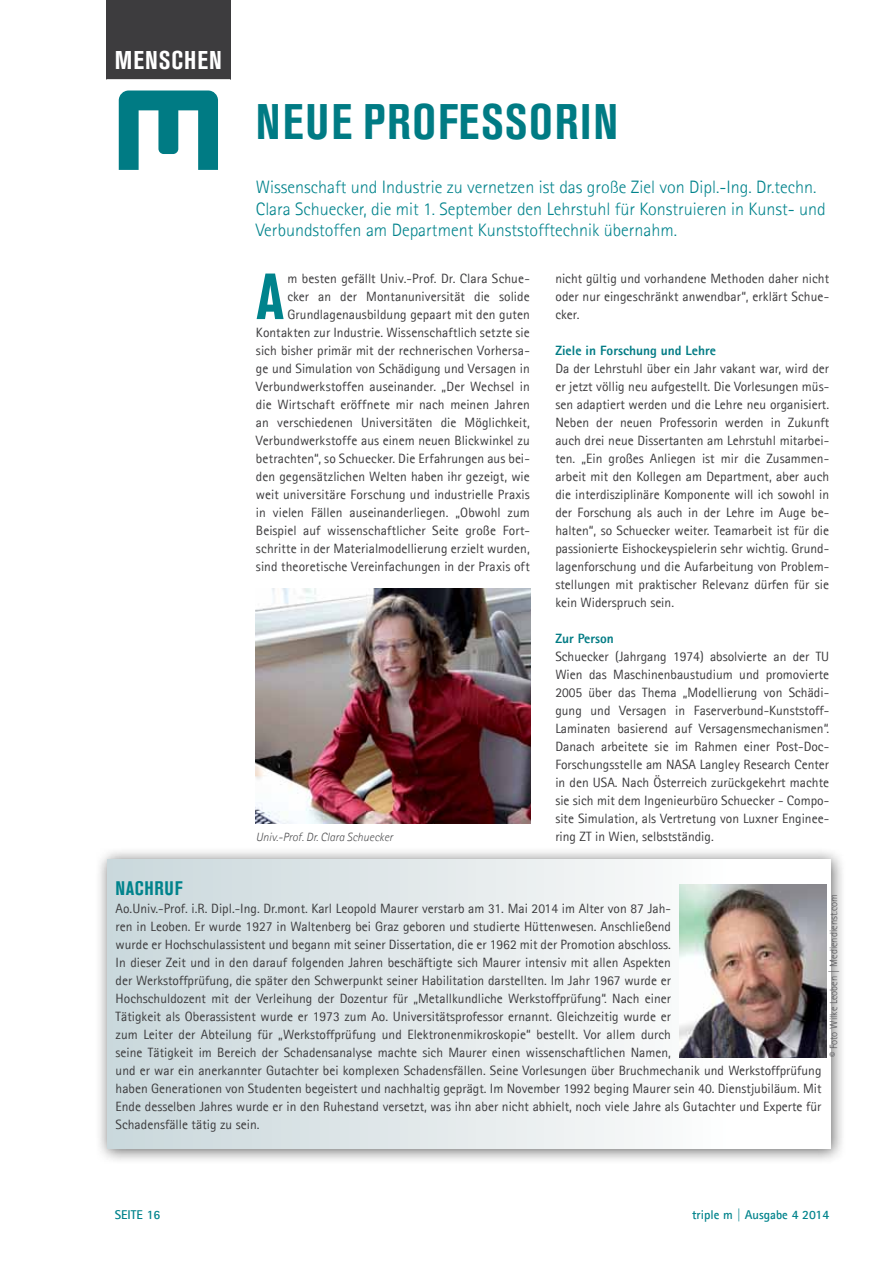
<style>
.page{position:relative;width:893px;height:1263px;background:#fff}
.page>*{position:absolute;margin:0;border:0;box-sizing:border-box;transform-origin:0 0}
.t1{font:700 condensed 64.5px "Akzidenz Grotesk BE";color:#00838c}
.t2{font:700 condensed 49.5px "Akzidenz Grotesk BE";letter-spacing:.04em;color:#007b84}
.t3{font:700 condensed 25.5px "Akzidenz Grotesk BE";letter-spacing:.04em;color:#fff}
.t4{font:700 condensed 19.5px "Akzidenz Grotesk BE";color:#00838c}
.t5{font:300 18px/21.6px "Agfa Rotis Sans Serif";color:#00838c}
.t6{font:13.5px/18px "Agfa Rotis Sans Serif";color:#3d3c3e;text-align:justify}
.t7{font:800 13.5px "Agfa Rotis Sans Serif";color:#007b84}
.t8{font:700 12.75px "Agfa Rotis Sans Serif";color:#00838c}
.t9{font:italic 300 12px "Agfa Rotis Sans Serif";color:#525254}
.t10{font:300 10.5px "Agfa Rotis Sans Serif";color:#565659}
</style>
<div class="page">
<img style="left:256px;top:588px;width:274px;height:235px">
<div style="left:95px;top:847px;width:751px;height:317px;background:#000;opacity:.6"></div>
<div style="left:107px;top:859px;width:723px;height:289px;background:linear-gradient(to right,#cad8dc,#fff)"></div>
<img style="left:679px;top:884px;width:148px;height:173px">
<div style="left:106px;top:0;width:124px;height:79px;background:#3d3c3e"></div>
<svg style="left:106px;top:79px;width:124px;height:91px"></svg>
<h3 class="t3" style="left:115px;top:45px;width:108px">MENSCHEN</h3>
<h2 class="t2" style="left:256px;top:94px;width:364px">NEUE PROFESSORIN</h2>
<h3 class="t5" style="left:256px;top:176px;width:571px">Wissenschaft und Industrie zu vernetzen ist das große Ziel von Dipl.-Ing. Dr.techn.<br>Clara Schuecker, die mit 1. September den Lehrstuhl für Konstruieren in Kunst- und<br>Verbundstoffen am Department Kunststofftechnik übernahm.</h3>
<h1 class="t1" style="left:256px;top:260px;width:30px">A</h1>
<p class="t6" style="left:256px;top:269px;width:275px;text-align:right">m besten gefällt Univ.-Prof. Dr. Clara Schue-<br>cker an der Montanuniversität die solide Grundlagenausbildung gepaart mit den guten Kontakten zur Industrie. Wissenschaftlich setzte sie sich bisher primär mit der rechnerischen Vorhersa&shy;ge und Simulation von Schädigung und Versagen in Verbundwerkstoffen auseinander. „Der Wechsel in die Wirtschaft eröffnete mir nach meinen Jahren an verschiedenen Universitäten die Möglichkeit, Verbundwerkstoffe aus einem neuen Blickwinkel zu betrachten“, so Schuecker. Die Erfahrungen aus bei&shy;den gegensätzlichen Welten haben ihr gezeigt, wie weit universitäre Forschung und industrielle Praxis in vielen Fällen auseinanderliegen. „Obwohl zum Beispiel auf wissenschaftlicher Seite große Fort&shy;schritte in der Materialmodellierung erzielt wurden, sind theoretische Vereinfachungen in der Praxis oft</p>
<p class="t6" style="left:555px;top:269px;width:275px">nicht gültig und vorhandene Methoden daher nicht oder nur eingeschränkt anwendbar“, erklärt Schue&shy;cker.</p>
<p class="t7" style="left:555px;top:342px;width:162px">Ziele in Forschung und Lehre</p>
<p class="t6" style="left:555px;top:359px;width:275px">Da der Lehrstuhl über ein Jahr vakant war, wird der er jetzt völlig neu aufgestellt. Die Vorlesungen müs&shy;sen adaptiert werden und die Lehre neu organisiert.<br>Neben der neuen Professorin werden in Zukunft auch drei neue Dissertanten am Lehrstuhl mitarbei&shy;ten. „Ein großes Anliegen ist mir die Zusammen&shy;arbeit mit den Kollegen am Department, aber auch die interdisziplinäre Komponente will ich sowohl in der Forschung als auch in der Lehre im Auge be&shy;halten“, so Schuecker weiter. Teamarbeit ist für die passionierte Eishockeyspielerin sehr wichtig. Grund&shy;lagenforschung und die Aufarbeitung von Problem&shy;stellungen mit praktischer Relevanz dürfen für sie kein Widerspruch sein.</p>
<p class="t7" style="left:555px;top:630px;width:60px">Zur Person</p>
<p class="t6" style="left:555px;top:647px;width:275px">Schuecker (Jahrgang 1974) absolvierte an der TU Wien das Maschinenbaustudium und promovierte 2005 über das Thema „Modellierung von Schädi&shy;gung und Versagen in Faserverbund-Kunststoff-Laminaten basierend auf Versagensmechanismen“.<br>Danach arbeitete sie im Rahmen einer Post-Doc-Forschungsstelle am NASA Langley Research Center in den USA. Nach Österreich zurückgekehrt machte sie sich mit dem Ingenieurbüro Schuecker - Compo&shy;site Simulation, als Vertretung von Luxner Enginee&shy;ring ZT in Wien, selbstständig.</p>
<p class="t9" style="left:256px;top:830px;width:139px">Univ.-Prof. Dr. Clara Schuecker</p>
<h3 class="t4" style="left:116px;top:877px;width:65px">NACHRUF</h3>
<p class="t6" style="left:116px;top:899px;width:707px;text-align:left">Ao.Univ.-Prof. i.R. Dipl.-Ing. Dr.mont. Karl Leopold Maurer verstarb am 31. Mai 2014 im Alter von 87 Jah-<br>ren in Leoben. Er wurde 1927 in Waltenberg bei Graz geboren und studierte Hüttenwesen. Anschließend<br>wurde er Hochschulassistent und begann mit seiner Dissertation, die er 1962 mit der Promotion abschloss.<br>In dieser Zeit und in den darauf folgenden Jahren beschäftigte sich Maurer intensiv mit allen Aspekten<br>der Werkstoffprüfung, die später den Schwerpunkt seiner Habilitation darstellten. Im Jahr 1967 wurde er<br>Hochschuldozent mit der Verleihung der Dozentur für „Metallkundliche Werkstoffprüfung“. Nach einer<br>Tätigkeit als Oberassistent wurde er 1973 zum Ao. Universitätsprofessor ernannt. Gleichzeitig wurde er<br>zum Leiter der Abteilung für „Werkstoffprüfung und Elektronenmikroskopie“ bestellt. Vor allem durch<br>seine Tätigkeit im Bereich der Schadensanalyse machte sich Maurer einen wissenschaftlichen Namen,<br>und er war ein anerkannter Gutachter bei komplexen Schadensfällen. Seine Vorlesungen über Bruchmechanik und Werkstoffprüfung haben Generationen von Studenten begeistert und nachhaltig geprägt. Im November 1992 beging Maurer sein 40. Dienstjubiläum. Mit Ende desselben Jahres wurde er in den Ruhestand versetzt, was ihn aber nicht abhielt, noch viele Jahre als Gutachter und Experte für Schadensfälle tätig zu sein.</p>
<p class="t10" style="left:828px;top:1057px;width:165px;rotate:-90deg">© Foto Wilke Leoben | Mediendienst.com</p>
<p class="t8" style="left:115px;top:1207px;width:47px">SEITE 16</p>
<p class="t8" style="left:692px;top:1207px;width:139px">triple m | Ausgabe 4 2014</p>
</div>
